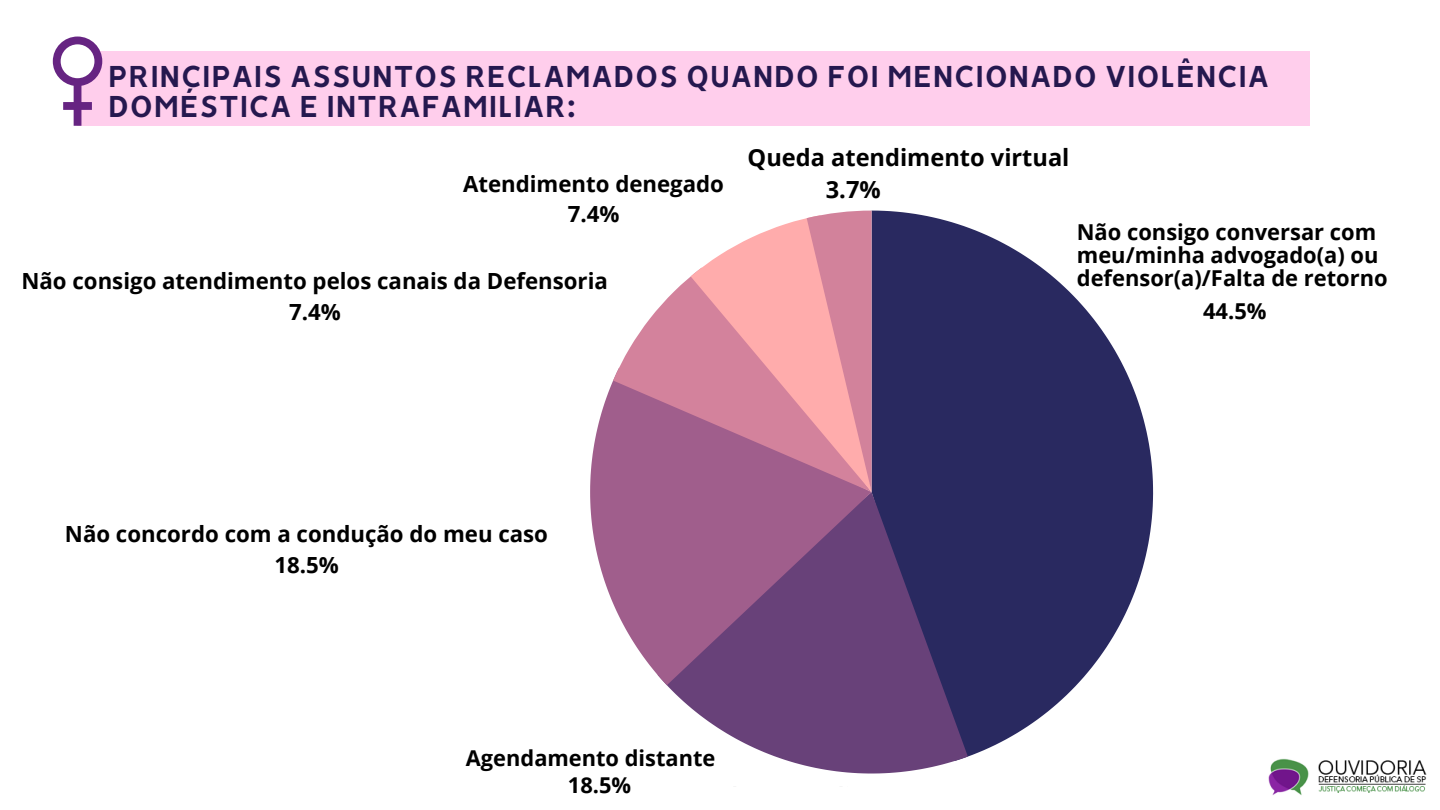
<style>
.page{position:relative;width:1440px;height:810px;background:#fff}
.page>*{position:absolute;margin:0;border:0;box-sizing:border-box;transform-origin:0 0}
.t1{font:38.6px/30px "RTL Sondos Bold";color:#25184f}
.t2{font:700 23.6px/31.4px "Open Sans";color:#000}
.t3{font:700 22.2px/30.6px "Open Sans";color:#000;text-align:center}
.t4{font:700 21.9px/23.1px "Open Sans";color:#000}
.t5{font:700 21.8px/26.6px "Open Sans";color:#000}
</style>
<div class="page">
<svg style="left:873px;top:211px;width:280px;height:546px;fill:#292960"></svg>
<svg style="left:666px;top:492px;width:302px;height:282px;background:#6b5484"></svg>
<svg style="left:590px;top:381px;width:282px;height:304px;background:#956390"></svg>
<svg style="left:613px;top:276px;width:78px;height:216px"></svg>
<svg style="left:691px;top:218px;width:116px;height:274px;background:#dd95a7"></svg>
<svg style="left:807px;top:211px;width:66px;height:281px;background:#de90a1"></svg>
<div style="left:78px;top:52px;width:1232px;height:74px;background:#ffceec"></div>
<svg style="left:53px;top:37px;width:49px;height:89px"></svg>
<img style="left:1268px;top:758px;width:159px;height:37px">
<h1 class="t1" style="left:108px;top:57px;width:1163px">PRINCIPAIS ASSUNTOS RECLAMADOS QUANDO FOI MENCIONADO VIOLÊNCIA<br>DOMÉSTICA E INTRAFAMILIAR:</h1>
<p class="t3" style="left:463px;top:168px;width:262px">Atendimento denegado<br>7.4%</p>
<p class="t3" style="left:21px;top:265px;width:588px">Não consigo atendimento pelos canais da Defensoria<br>7.4%</p>
<p class="t2" style="left:826px;top:142px;width:245px;text-indent:-78px">Queda atendimento virtual<br>3.7%</p>
<p class="t4" style="left:1077px;top:220px;width:312px">Não consigo conversar com meu/minha advogado(a) ou defensor(a)/Falta de retorno</p>
<p class="t4" style="left:1203px;top:299px;width:65px">44.5%</p>
<p class="t3" style="left:65px;top:518px;width:485px">Não concordo com a condução do meu caso<br>18.5%</p>
<p class="t5" style="left:568px;top:745px;width:149px;text-indent:-102px">Agendamento distante<br>18.5%</p>
</div>
